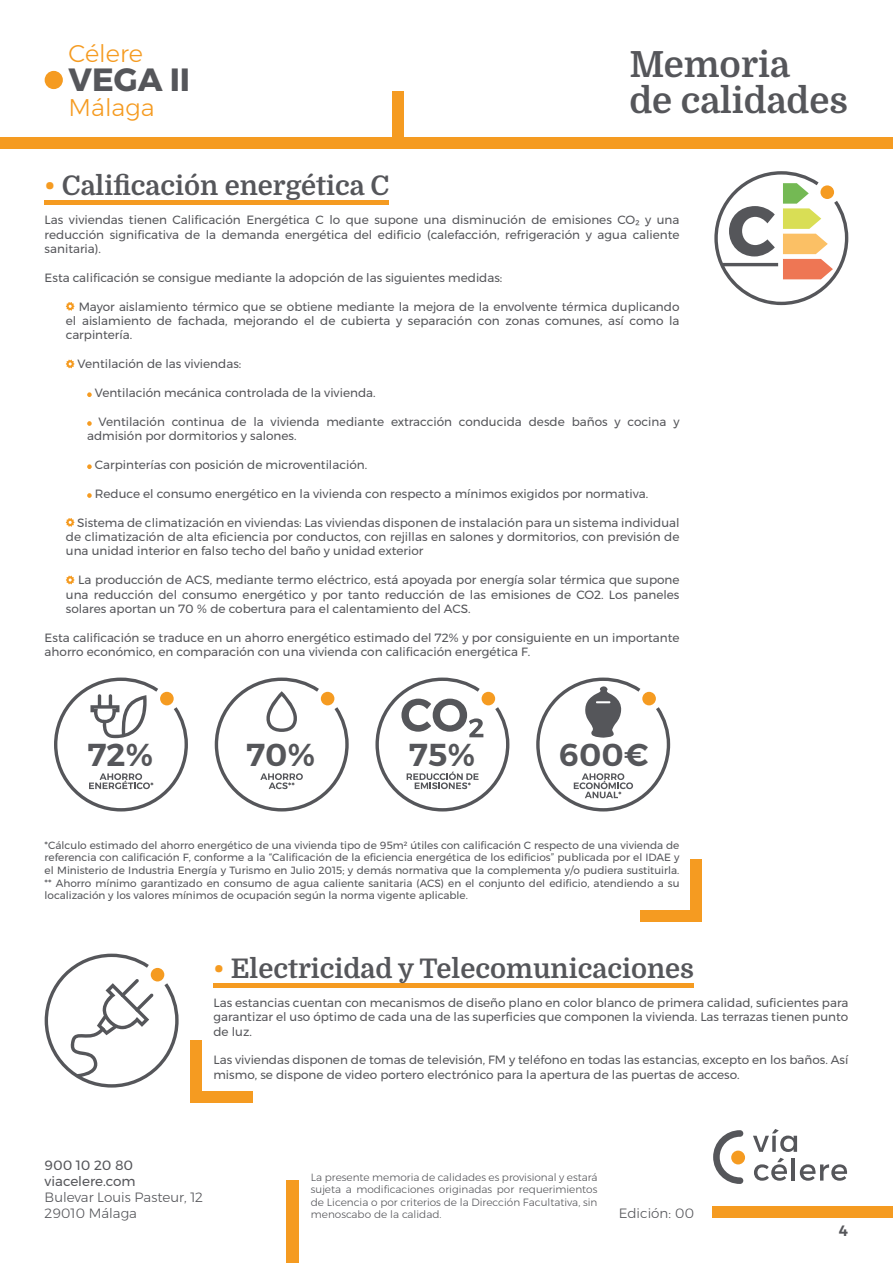
<style>
.page{position:relative;width:893px;height:1263px;background:#fff}
.page>*{position:absolute;margin:0;border:0;box-sizing:border-box;transform-origin:0 0}
.t1{font:700 36px/36px "Domine";color:#55565a}
.t2{font:700 32.1px "Montserrat";color:#55565a}
.t3{font:600 31.65px "Montserrat";color:#55565a}
.t4{font:700 27px "Domine";color:#55565a}
.t5{font:300 24.15px "Montserrat";color:#f59b21}
.t6{font:600 15px "Montserrat";color:#55565a}
.t7{font:300 13.5px/16.2px "Montserrat";color:#55565a}
.t8{font:13.5px/16.2px "Montserrat";color:#55565a}
.t9{font:12px/14.4px "Montserrat";color:#55565a;text-align:justify}
.t10{font:10.5px/12.6px "Montserrat";color:#55565a;text-align:justify}
.t11{font:300 10.5px/12.6px "Montserrat";color:#55565a;text-align:justify}
.s1{color:#f59b21}
</style>
<div class="page">
<svg style="left:753px;top:1129px;width:44px;height:23px"></svg>
<svg style="left:754px;top:1158px;width:33px;height:23px"></svg>
<hr style="left:792px;top:1158px;width:3px;height:22px;background:#55565a">
<svg style="left:800px;top:1164px;width:47px;height:17px"></svg>
<div style="left:731px;top:1150px;width:14px;height:14px;background:#f59b21;border-radius:50%"></div>
<svg style="left:713px;top:1130px;width:30px;height:54px"></svg>
<div style="left:0;top:137px;width:893px;height:12px;background:#f59b21"></div>
<div style="left:712px;top:1206px;width:181px;height:12px;background:#f59b21"></div>
<div style="left:392px;top:92px;width:12px;height:46px;background:#f59b21"></div>
<div style="left:45px;top:71px;width:18px;height:18px;background:#f59b21;border-radius:50%"></div>
<div style="left:287px;top:1181px;width:12px;height:82px;background:#f59b21"></div>
<hr style="left:45px;top:201px;width:344px;height:4px;background:#f59b21">
<svg style="left:66px;top:302px;width:8px;height:9px"></svg>
<svg style="left:66px;top:360px;width:8px;height:8px"></svg>
<svg style="left:87px;top:392px;width:5px;height:5px"></svg>
<svg style="left:87px;top:421px;width:5px;height:5px"></svg>
<svg style="left:87px;top:464px;width:5px;height:5px"></svg>
<svg style="left:87px;top:493px;width:5px;height:5px"></svg>
<svg style="left:66px;top:518px;width:8px;height:9px"></svg>
<svg style="left:66px;top:576px;width:8px;height:8px"></svg>
<svg style="left:714px;top:171px;width:134px;height:134px"></svg>
<div style="left:640px;top:910px;width:62px;height:12px;background:#f59b21"></div>
<div style="left:690px;top:860px;width:12px;height:62px;background:#f59b21"></div>
<svg style="left:54px;top:677px;width:134px;height:134px"></svg>
<svg style="left:215px;top:677px;width:134px;height:134px"></svg>
<svg style="left:375px;top:677px;width:135px;height:134px"></svg>
<svg style="left:536px;top:677px;width:134px;height:134px"></svg>
<hr style="left:213px;top:983px;width:481px;height:4px;background:#f59b21">
<div style="left:190px;top:1041px;width:12px;height:62px;background:#f59b21"></div>
<div style="left:190px;top:1091px;width:62px;height:12px;background:#f59b21"></div>
<svg style="left:44px;top:953px;width:135px;height:134px"></svg>
<h3 class="t5" style="left:69px;top:36px;width:76px">Célere</h3>
<h2 class="t2" style="left:69px;top:54px;width:123px">VEGA II</h2>
<h3 class="t5" style="left:69px;top:89px;width:87px">Málaga</h3>
<h1 class="t1" style="left:629px;top:47px;width:220px">Memoria<br>de calidades</h1>
<h3 class="t4" style="left:45px;top:171px;width:346px"><span class="s1">•</span> Calificación energética C</h3>
<p class="t9" style="left:45px;top:213px;width:636px">Las viviendas tienen Calificación Energética C lo que supone una disminución de emisiones CO2 y una reducción significativa de la demanda energética del edificio (calefacción, refrigeración y agua caliente sanitaria).</p>
<p class="t9" style="left:45px;top:270px;width:459px">Esta calificación se consigue mediante la adopción de las siguientes medidas:</p>
<p class="t9" style="left:66px;top:299px;width:615px;text-indent:13px">Mayor aislamiento térmico que se obtiene mediante la mejora de la envolvente térmica duplicando el aislamiento de fachada, mejorando el de cubierta y separación con zonas comunes, así como la carpintería.</p>
<p class="t9" style="left:78px;top:357px;width:165px">Ventilación de las viviendas:</p>
<p class="t9" style="left:95px;top:385px;width:282px">Ventilación mecánica controlada de la vivienda.</p>
<p class="t9" style="left:87px;top:414px;width:594px;text-indent:11px">Ventilación continua de la vivienda mediante extracción conducida desde baños y cocina y admisión por dormitorios y salones.</p>
<p class="t9" style="left:95px;top:457px;width:274px">Carpinterías con posición de microventilación.</p>
<p class="t9" style="left:95px;top:486px;width:555px">Reduce el consumo energético en la vivienda con respecto a mínimos exigidos por normativa.</p>
<p class="t9" style="left:66px;top:515px;width:615px;text-indent:11px">Sistema de climatización en viviendas: Las viviendas disponen de instalación para un sistema individual de climatización de alta eficiencia por conductos, con rejillas en salones y dormitorios, con previsión de una unidad interior en falso techo del baño y unidad exterior</p>
<p class="t9" style="left:66px;top:573px;width:615px;text-indent:12px">La producción de ACS, mediante termo eléctrico, está apoyada por energía solar térmica que supone una reducción del consumo energético y por tanto reducción de las emisiones de CO2. Los paneles solares aportan un 70 % de cobertura para el calentamiento del ACS.</p>
<p class="t9" style="left:45px;top:630px;width:636px">Esta calificación se traduce en un ahorro energético estimado del 72% y por consiguiente en un importante ahorro económico, en comparación con una vivienda con calificación energética F.</p>
<h3 class="t3" style="left:88px;top:730px;width:67px">72%</h3>
<h3 class="t3" style="left:247px;top:730px;width:70px">70%</h3>
<h3 class="t3" style="left:409px;top:730px;width:68px">75%</h3>
<h3 class="t3" style="left:559px;top:730px;width:91px">600€</h3>
<p class="t10" style="left:45px;top:839px;width:636px">*Cálculo estimado del ahorro energético de una vivienda tipo de 95m2 útiles con calificación C respecto de una vivienda de referencia con calificación F, conforme a la “Calificación de la eficiencia energética de los edificios” publicada por el IDAE y el Ministerio de Industria Energía y Turismo en Julio 2015; y demás normativa que la complementa y/o pudiera sustituirla. ** Ahorro mínimo garantizado en consumo de agua caliente sanitaria (ACS) en el conjunto del edificio, atendiendo a su localización y los valores mínimos de ocupación según la norma vigente aplicable.</p>
<h3 class="t4" style="left:213px;top:953px;width:482px"><span class="s1">•</span> Electricidad y Telecomunicaciones</h3>
<p class="t9" style="left:213px;top:995px;width:636px">Las estancias cuentan con mecanismos de diseño plano en color blanco de primera calidad, suficientes para garantizar el uso óptimo de cada una de las superficies que componen la vivienda. Las terrazas tienen punto de luz.</p>
<p class="t9" style="left:213px;top:1053px;width:636px">Las viviendas disponen de tomas de televisión, FM y teléfono en todas las estancias, excepto en los baños. Así mismo, se dispone de video portero electrónico para la apertura de las puertas de acceso.</p>
<p class="t8" style="left:45px;top:1157px;width:93px">900 10 20 80 viacelere.com</p>
<p class="t7" style="left:45px;top:1189px;width:160px">Bulevar Louis Pasteur, 12<br>29010 Málaga</p>
<p class="t11" style="left:311px;top:1170px;width:288px">La presente memoria de calidades es provisional y estará sujeta a modificaciones originadas por requerimientos de Licencia o por criterios de la Dirección Facultativa, sin menoscabo de la calidad.</p>
<p class="t7" style="left:619px;top:1205px;width:77px">Edición: 00</p>
<p class="t6" style="left:839px;top:1219px;width:11px">4</p>
</div>
